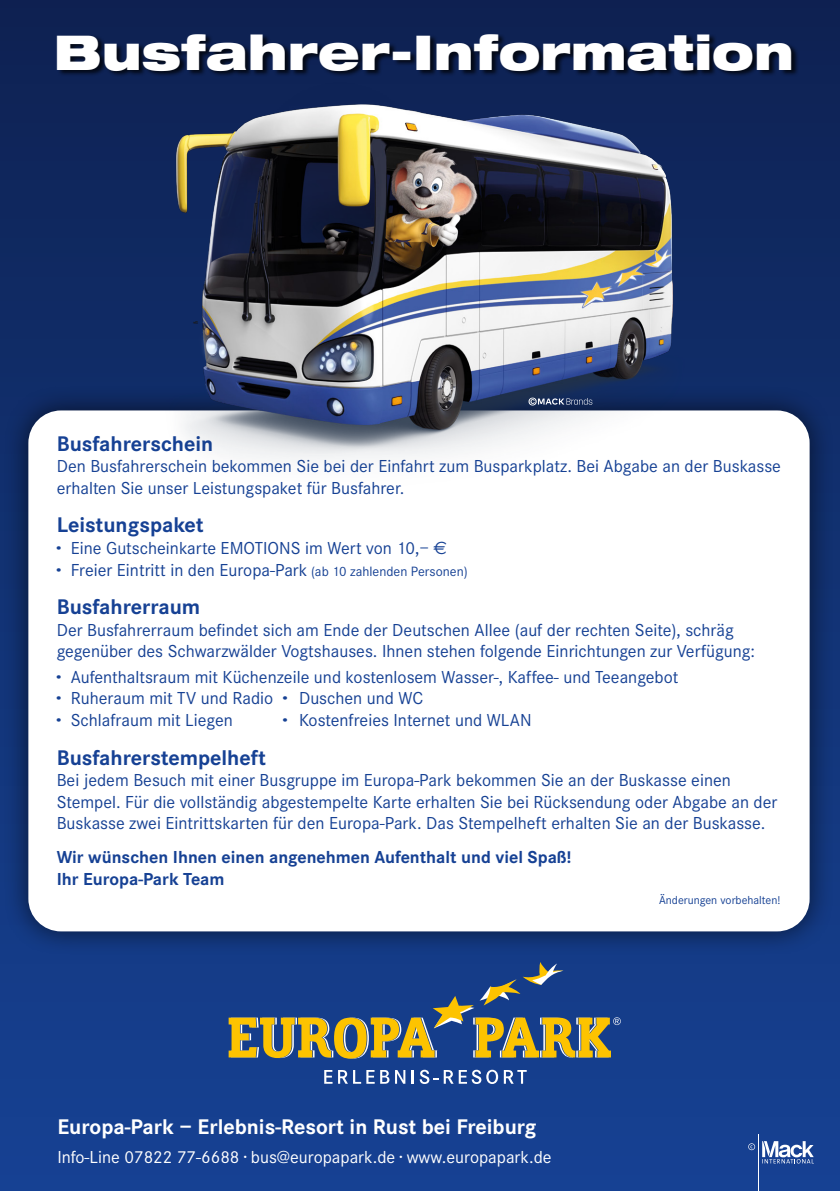
<style>
.page{position:relative;width:840px;height:1191px;background:#fff}
.page>*{position:absolute;margin:0;border:0;box-sizing:border-box;transform-origin:0 0}
.t1{font:900 expanded 48px "Helvetica Neue";color:#fff}
.t2{font:700 22px "Corporate S";color:#164194}
.t3{font:700 22px "Corporate S";color:#fff}
.t4{font:18px/21.6px "Corporate S";color:#164194}
.t5{font:700 18px/21.6px "Corporate S";color:#164194}
.t6{font:18px "Corporate S";color:#fff}
.t7{font:12px "Corporate S";color:#164194}
.s1{font-weight:800}
.s2{font-family:"Euro Sans"}
.s3{font-size:14px}
</style>
<div class="page">
<div style="left:0;top:0;width:839px;height:1191px;background:linear-gradient(to bottom,#0e2253,#164294)"></div>
<div style="left:4px;top:385px;width:830px;height:571px;background:#000;opacity:.6"></div>
<div style="left:28px;top:410px;width:781px;height:521px;background:#fff;border-radius:33px"></div>
<div style="left:57px;top:34px;width:741px;height:44px;background:#000;opacity:.75"></div>
<svg style="left:761px;top:1141px;width:52px;height:22px"></svg>
<svg style="left:747px;top:1143px;width:7px;height:7px"></svg>
<hr style="left:757px;top:1134px;width:1px;height:57px;background:#fff">
<svg style="left:324px;top:1070px;width:8px;height:13px"></svg>
<svg style="left:338px;top:1070px;width:36px;height:13px"></svg>
<svg style="left:380px;top:1070px;width:9px;height:13px"></svg>
<svg style="left:395px;top:1070px;width:10px;height:13px"></svg>
<svg style="left:411px;top:1069px;width:115px;height:15px"></svg>
<svg style="left:228px;top:962px;width:392px;height:96px;background:#51616e"></svg>
<img style="left:136px;top:11px;width:579px;height:449px">
<svg style="left:528px;top:397px;width:64px;height:8px"></svg>
<h1 class="t1" style="left:54px;top:21px;width:741px">Busfahrer-Information</h1>
<p class="t2" style="left:57px;top:431px;width:158px">Busfahrerschein</p>
<p class="t4" style="left:57px;top:456px;width:725px">Den Busfahrerschein bekommen Sie bei der Einfahrt zum Busparkplatz. Bei Abgabe an der Buskasse erhalten Sie unser Leistungspaket für Busfahrer.</p>
<p class="t2" style="left:57px;top:512px;width:148px">Leistungspaket</p>
<p class="t4" style="left:57px;top:537px;width:412px"><span class="s1">·</span> Eine Gutscheinkarte EMOTIONS im Wert von 10,– <span class="s2">€<br></span><span class="s1">·</span> Freier Eintritt in den Europa-Park <span class="s3">(ab 10 zahlenden Personen)</span></p>
<p class="t2" style="left:57px;top:594px;width:145px">Busfahrerraum</p>
<p class="t4" style="left:57px;top:619px;width:699px">Der Busfahrerraum befindet sich am Ende der Deutschen Allee (auf der rechten Seite), schräg gegenüber des Schwarzwälder Vogtshauses. Ihnen stehen folgende Einrichtungen zur Verfügung:</p>
<p class="t4" style="left:57px;top:666px;width:622px"><span class="s1">·</span> Aufenthaltsraum mit Küchenzeile und kostenlosem Wasser-, Kaffee- und Teeangebot <span class="s1">·</span> Ruheraum mit TV und Radio <span class="s1">·</span> Duschen und WC<br><span class="s1">·</span> Schlafraum mit Liegen</p>
<p class="t4" style="left:283px;top:709px;width:250px"><span class="s1">·</span> Kostenfreies Internet und WLAN</p>
<p class="t2" style="left:57px;top:744px;width:210px">Busfahrerstempelheft</p>
<p class="t4" style="left:57px;top:769px;width:721px">Bei jedem Besuch mit einer Busgruppe im Europa-Park bekommen Sie an der Buskasse einen<br>Stempel. Für die vollständig abgestempelte Karte erhalten Sie bei Rücksendung oder Abgabe an der<br>Buskasse zwei Eintrittskarten für den Europa-Park. Das Stempelheft erhalten Sie an der Buskasse.</p>
<p class="t5" style="left:57px;top:846px;width:515px">Wir wünschen Ihnen einen angenehmen Aufenthalt und viel Spaß!<br>Ihr Europa-Park Team</p>
<p class="t3" style="left:57px;top:1114px;width:480px">Europa-Park – Erlebnis-Resort in Rust bei Freiburg</p>
<p class="t6" style="left:57px;top:1146px;width:495px">Info-Line 07822 77-6688 · bus@europapark.de · www.europapark.de</p>
<p class="t7" style="left:658px;top:893px;width:123px">Änderungen vorbehalten!</p>
</div>
